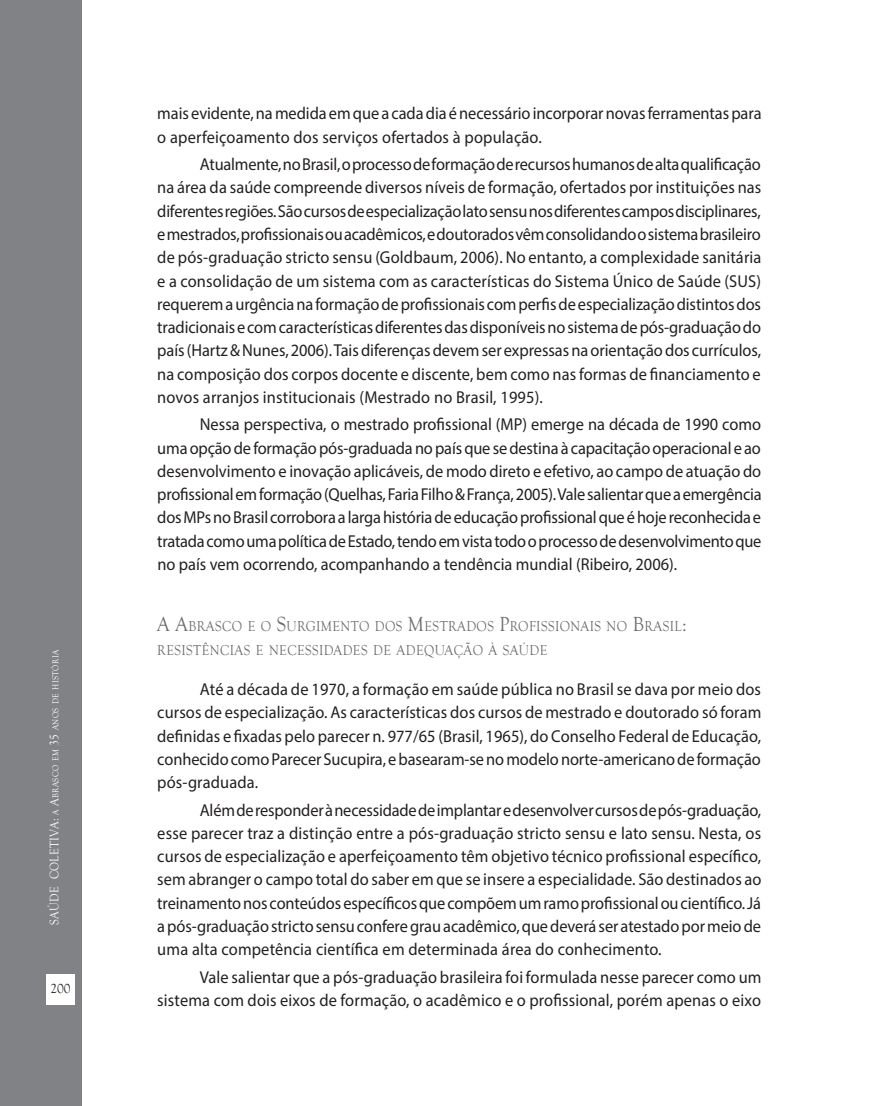
<style>
.page{position:relative;width:893px;height:1106px;background:#fff}
.page>*{position:absolute;margin:0;border:0;box-sizing:border-box;transform-origin:0 0}
.t1{font:17.25px/23.2px "Myriad Pro";letter-spacing:.005em;color:#231f20;text-align:justify;scale:.95 1}
.t2{font:14.7px/23.2px "Goudy Old Style T";letter-spacing:.03em;color:#6c6d70;scale:.9 1}
.t3{font:13.5px "Goudy Old Style T";color:#231f20}
.t4{font:8.85px "Goudy Old Style T";letter-spacing:.04em;color:#fff;scale:.9 1}
.s1{font-size:12.75px}
.s2{font-size:21px}
</style>
<div class="page">
<div style="left:0;top:0;width:82px;height:1106px;background:#808285"></div>
<div style="left:46px;top:973px;width:29px;height:31px;background:#fff"></div>
<p class="t4" style="left:51px;top:925px;width:307px;rotate:-90deg"><span class="s1">SAÚDE COLETIVA:</span> A <span class="s1">A</span>BRASCO EM <span class="s1">35</span> ANOS DE HISTÓRIA</p>
<p class="t3" style="left:50px;top:981px;width:22px">200</p>
<p class="t1" style="left:157px;top:102px;width:638px">mais evidente, na medida em que a cada dia é necessário incorporar novas ferramentas para o aperfeiçoamento dos serviços ofertados à população.</p>
<p class="t1" style="left:157px;top:152px;width:637px;text-indent:43px">Atualmente, no Brasil, o processo de formação de recursos humanos de alta qualificação na área da saúde compreende diversos níveis de formação, ofertados por instituições nas diferentes regiões. São cursos de especialização lato sensu nos diferentes campos disciplinares, e mestrados, profissionais ou acadêmicos, e doutorados vêm consolidando o sistema brasileiro de pós-graduação stricto sensu (Goldbaum, 2006). No entanto, a complexidade sanitária e a consolidação de um sistema com as características do Sistema Único de Saúde (SUS) requerem a urgência na formação de profissionais com perfis de especialização distintos dos tradicionais e com características diferentes das disponíveis no sistema de pós-graduação do país (Hartz &amp; Nunes, 2006). Tais diferenças devem ser expressas na orientação dos currículos, na composição dos corpos docente e discente, bem como nas formas de financiamento e novos arranjos institucionais (Mestrado no Brasil, 1995).</p>
<p class="t1" style="left:157px;top:413px;width:638px;text-indent:43px">Nessa perspectiva, o mestrado profissional (MP) emerge na década de 1990 como uma opção de formação pós-graduada no país que se destina à capacitação operacional e ao desenvolvimento e inovação aplicáveis, de modo direto e efetivo, ao campo de atuação do profissional em formação (Quelhas, Faria Filho &amp; França, 2005). Vale salientar que a emergência dos MPs no Brasil corrobora a larga história de educação profissional que é hoje reconhecida e tratada como uma políticadeEstado, tendo em vista todo o processo de desenvolvimento que no país vem ocorrendo, acompanhando a tendência mundial (Ribeiro, 2006).</p>
<p class="t2" style="left:157px;top:615px;width:590px"><span class="s2">A A</span>BRASCO E O <span class="s2">S</span>URGIMENTO DOS <span class="s2">M</span>ESTRADOS <span class="s2">P</span>ROFISSIONAIS NO <span class="s2">B</span>RASIL<span class="s2">:<br></span>RESISTÊNCIAS E NECESSIDADES DE ADEQUAÇÃO À SAÚDE</p>
<p class="t1" style="left:157px;top:677px;width:637px;text-indent:43px">Até a década de 1970, a formação em saúde pública no Brasil se dava por meio dos cursos de especialização. As características dos cursos de mestrado e doutorado só foram definidas e fixadas pelo parecer n. 977/65 (Brasil, 1965), do Conselho Federal de Educação, conhecido como Parecer Sucupira, e basearam-se no modelo norte-americano de formação pós-graduada.</p>
<p class="t1" style="left:157px;top:798px;width:637px;text-indent:43px">Além de responder à necessidade de implantar e desenvolver cursos de pós-graduação, esse parecer traz a distinção entre a pós-graduação stricto sensu e lato sensu. Nesta, os cursos de especialização e aperfeiçoamento têm objetivo técnico profissional específico, sem abranger o campo total do saber em que se insere a especialidade. São destinados ao treinamento nos conteúdos específicos que compõem um ramo profissional ou científico. Já a pós-graduação stricto sensu confere grau acadêmico, que deverá ser atestado por meio de uma alta competência científica em determinada área do conhecimento.</p>
<p class="t1" style="left:157px;top:965px;width:637px;text-align:right">Vale salientar que a pós-graduação brasileira foi formulada nesse parecer como um sistema com dois eixos de formação, o acadêmico e o profissional, porém apenas o eixo</p>
</div>
